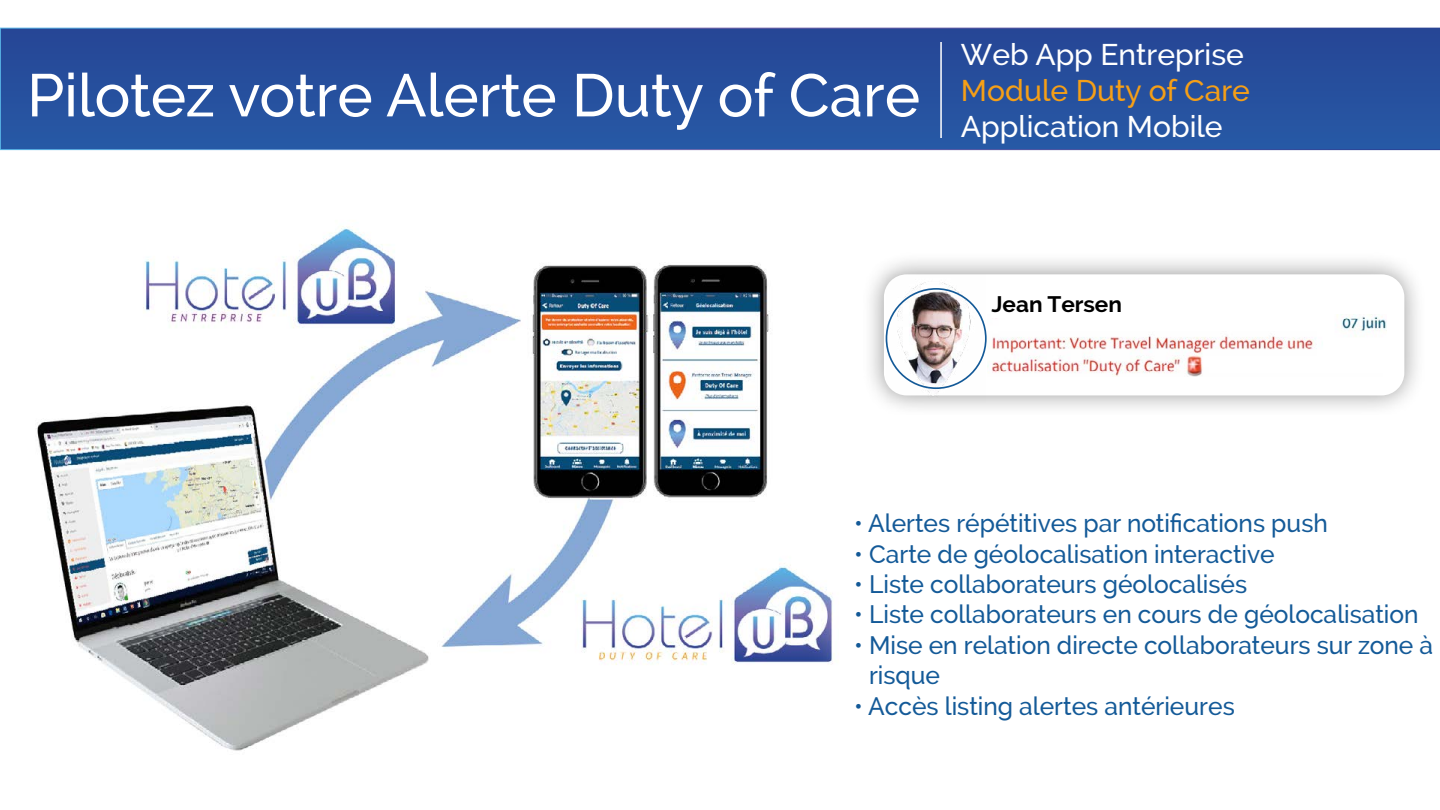
<style>
.page{position:relative;width:1440px;height:810px;background:#fff}
.page>*{position:absolute;margin:0;border:0;box-sizing:border-box;transform-origin:0 0}
.t1{font:500 60px "Raleway";color:#fff}
.t2{font:500 30px "Raleway";color:#fff}
.t3{font:500 30px "Raleway";color:#f59f17}
.t4{font:500 25.35px/30.4px "Raleway";color:#145a98}
.t5{font:700 22.5px "Raleway";color:#000}
</style>
<div class="page">
<svg style="left:0;top:28px;width:1440px;height:122px;background:#264f9d"></svg>
<hr style="left:940px;top:42px;width:2px;height:96px;background:#fff">
<img style="left:36px;top:226px;width:767px;height:525px">
<div style="left:862px;top:252px;width:565px;height:166px;background:#000;opacity:.41"></div>
<div style="left:884px;top:274px;width:520px;height:121px;background:#fff;border-radius:23px"></div>
<img style="left:988px;top:315px;width:399px;height:61px">
<div style="left:992px;top:291px;width:168px;height:27px;background:#fff"></div>
<img style="left:886px;top:274px;width:100px;height:129px">
<div style="left:886px;top:288px;width:101px;height:101px;border:2px solid #145a98;border-radius:50%"></div>
<h1 class="t1" style="left:27px;top:61px;width:895px">Pilotez votre Alerte Duty of Care</h1>
<p class="t2" style="left:961px;top:38px;width:284px">Web App Entreprise</p>
<p class="t3" style="left:961px;top:74px;width:291px">Module Duty of Care</p>
<p class="t2" style="left:961px;top:110px;width:263px">Application Mobile</p>
<p class="t5" style="left:991px;top:291px;width:132px">Jean Tersen</p>
<p class="t4" style="left:854px;top:508px;width:475px">• Alertes répétitives par notifications push</p>
<p class="t4" style="left:854px;top:539px;width:422px">• Carte de géolocalisation interactive</p>
<p class="t4" style="left:854px;top:569px;width:395px">• Liste collaborateurs géolocalisés</p>
<p class="t4" style="left:854px;top:599px;width:566px">• Liste collaborateurs en cours de géolocalisation</p>
<p class="t4" style="left:869px;top:630px;width:566px;text-indent:-15px">• Mise en relation directe collaborateurs sur zone à risque</p>
<p class="t4" style="left:854px;top:690px;width:382px">• Accès listing alertes antérieures</p>
</div>
